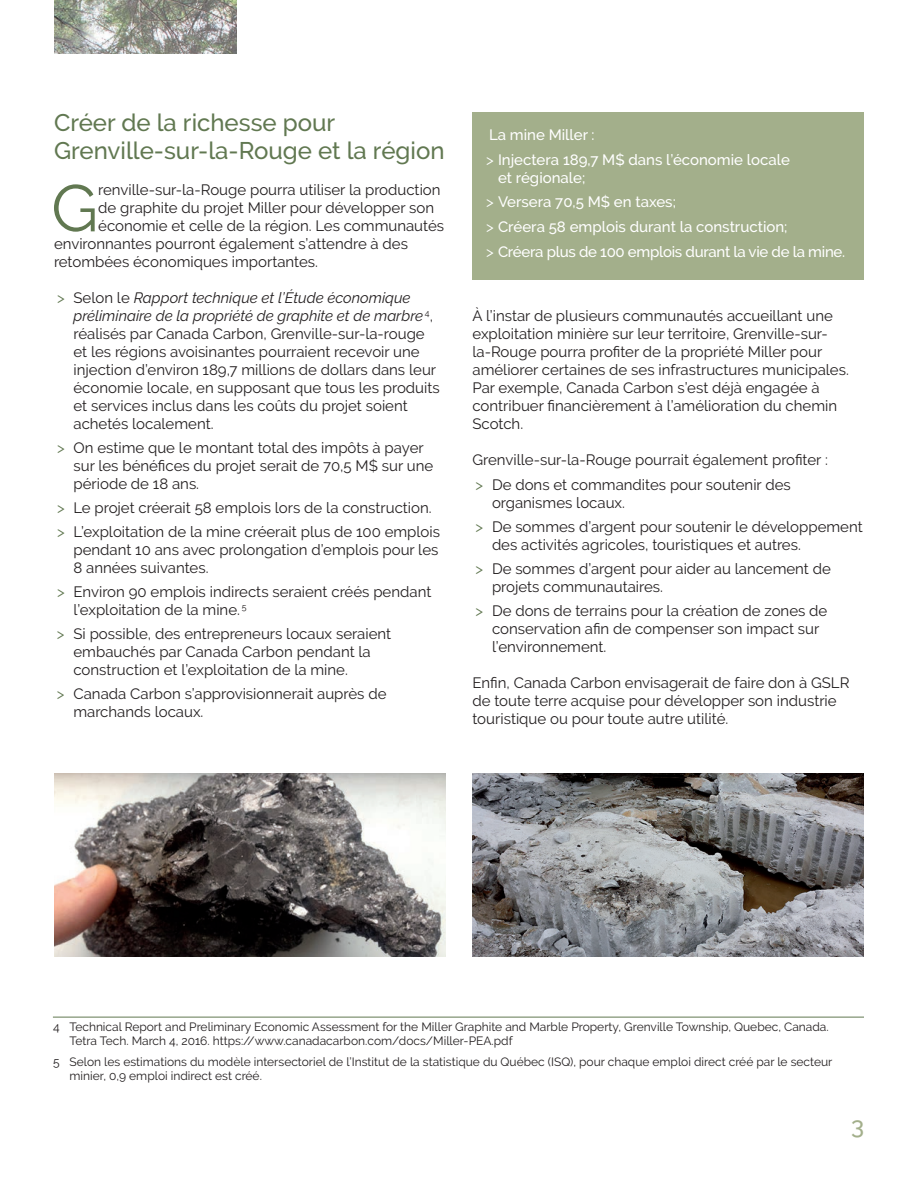
<style>
.page{position:relative;width:918px;height:1188px;background:#fff}
.page>*{position:absolute;margin:0;border:0;box-sizing:border-box;transform-origin:0 0}
.t1{font:65.7px "Raleway";color:#617851}
.t2{font:500 24px/28.8px "Raleway";color:#617851}
.t3{font:500 24px "Raleway";color:#a3af8b}
.t4{font:15px/18px "Raleway";color:#231f20}
.t5{font:500 15px/24.8px "Raleway";color:#fff}
.t6{font:12px/14.4px "Raleway";color:#231f20}
.s1{color:#617851}
.s2{font-style:italic}
.s3{font-weight:400}
</style>
<div class="page">
<hr style="left:53px;top:1017px;width:811px;height:1px;background:#617851">
<div style="left:472px;top:112px;width:392px;height:168px;background:#a3af8b"></div>
<img style="left:54px;top:0;width:182px;height:54px">
<img style="left:54px;top:774px;width:392px;height:182px">
<img style="left:473px;top:774px;width:391px;height:182px">
<h2 class="t2" style="left:54px;top:108px;width:392px">Créer de la richesse pour<br>Grenville-sur-la-Rouge et la région</h2>
<h1 class="t1" style="left:51px;top:170px;width:49px">G</h1>
<p class="t4" style="left:98px;top:181px;width:344px">renville-sur-la-Rouge pourra utiliser la production</p>
<p class="t4" style="left:98px;top:199px;width:337px">de graphite du projet Miller pour développer son</p>
<p class="t4" style="left:98px;top:217px;width:347px">économie et celle de la région. Les communautés</p>
<p class="t4" style="left:54px;top:235px;width:356px">environnantes pourront également s’attendre à des</p>
<p class="t4" style="left:54px;top:253px;width:266px">retombées économiques importantes.</p>
<p class="t4" style="left:74px;top:289px;width:368px;text-indent:-16px"><span class="s1">&gt;</span> Selon le <span class="s2">Rapport technique et l’Étude économique préliminaire de la propriété de graphite et de marbre</span> <sup>4</sup>, réalisés par Canada Carbon, Grenville-sur-la-rouge et les régions avoisinantes pourraient recevoir une injection d’environ 189,7 millions de dollars dans leur économie locale, en supposant que tous les produits et services inclus dans les coûts du projet soient achetés localement.</p>
<p class="t4" style="left:74px;top:439px;width:361px;text-indent:-16px"><span class="s1">&gt;</span> On estime que le montant total des impôts à payer sur les bénéfices du projet serait de 70,5 M$ sur une période de 18 ans.</p>
<p class="t4" style="left:57px;top:496px;width:385px;line-height:24px"><span class="s1">&gt;</span> Le projet créerait 58 emplois lors de la construction. <span class="s1">&gt;</span> L’exploitation de la mine créerait plus de 100 emplois</p>
<p class="t4" style="left:74px;top:541px;width:367px">pendant 10 ans avec prolongation d’emplois pour les<br>8 années suivantes.</p>
<p class="t4" style="left:74px;top:583px;width:359px;text-indent:-16px"><span class="s1">&gt;</span> Environ 90 emplois indirects seraient créés pendant l’exploitation de la mine. <sup>5</sup></p>
<p class="t4" style="left:73px;top:625px;width:319px;text-indent:-17px"><span class="s1">&gt;</span> Si possible, des entrepreneurs locaux seraient embauchés par Canada Carbon pendant la construction et l’exploitation de la mine.</p>
<p class="t4" style="left:73px;top:685px;width:315px;text-indent:-17px"><span class="s1">&gt;</span> Canada Carbon s’approvisionnerait auprès de marchands locaux.</p>
<p class="t5" style="left:486px;top:122px;width:306px">La mine Miller :<br><span class="s3">&gt;</span> Injectera 189,7 M$ dans l’économie locale</p>
<p class="t5" style="left:486px;top:165px;width:361px;text-indent:12px">et régionale;<br><span class="s3">&gt;</span> Versera 70,5 M$ en taxes;<br><span class="s3">&gt;</span> Créera 58 emplois durant la construction;<br><span class="s3">&gt;</span> Créera plus de 100 emplois durant la vie de la mine.</p>
<p class="t4" style="left:472px;top:307px;width:378px">À l’instar de plusieurs communautés accueillant une exploitation minière sur leur territoire, Grenville-sur&shy;la-Rouge pourra profiter de la propriété Miller pour améliorer certaines de ses infrastructures municipales.<br>Par exemple, Canada Carbon s’est déjà engagée à contribuer financièrement à l’amélioration du chemin Scotch.</p>
<p class="t4" style="left:472px;top:447px;width:357px;line-height:24.8px">Grenville-sur-la-Rouge pourrait également profiter : <span class="s1">&gt;</span> De dons et commandites pour soutenir des</p>
<p class="t4" style="left:476px;top:490px;width:389px;line-height:24px;text-indent:16px">organismes locaux.<br><span class="s1">&gt;</span> De sommes d’argent pour soutenir le développement</p>
<p class="t4" style="left:476px;top:532px;width:357px;line-height:24px;text-indent:16px">des activités agricoles, touristiques et autres.<br><span class="s1">&gt;</span> De sommes d’argent pour aider au lancement de</p>
<p class="t4" style="left:476px;top:574px;width:353px;line-height:24px;text-indent:16px">projets communautaires.<br><span class="s1">&gt;</span> De dons de terrains pour la création de zones de</p>
<p class="t4" style="left:492px;top:619px;width:329px">conservation afin de compenser son impact sur l’environnement.</p>
<p class="t4" style="left:472px;top:673px;width:379px">Enfin, Canada Carbon envisagerait de faire don à GSLR de toute terre acquise pour développer son industrie touristique ou pour toute autre utilité.</p>
<p class="t6" style="left:69px;top:1019px;width:761px;text-indent:-16px">4 Technical Report and Preliminary Economic Assessment for the Miller Graphite and Marble Property, Grenville Township, Quebec, Canada.<br>Tetra Tech. March 4, 2016. https://www.canadacarbon.com/docs/Miller-PEA.pdf</p>
<p class="t6" style="left:69px;top:1054px;width:765px;text-indent:-16px">5 Selon les estimations du modèle intersectoriel de l’Institut de la statistique du Québec (ISQ), pour chaque emploi direct créé par le secteur minier, 0,9 emploi indirect est créé.</p>
<h2 class="t3" style="left:851px;top:1112px;width:14px">3</h2>
</div>
